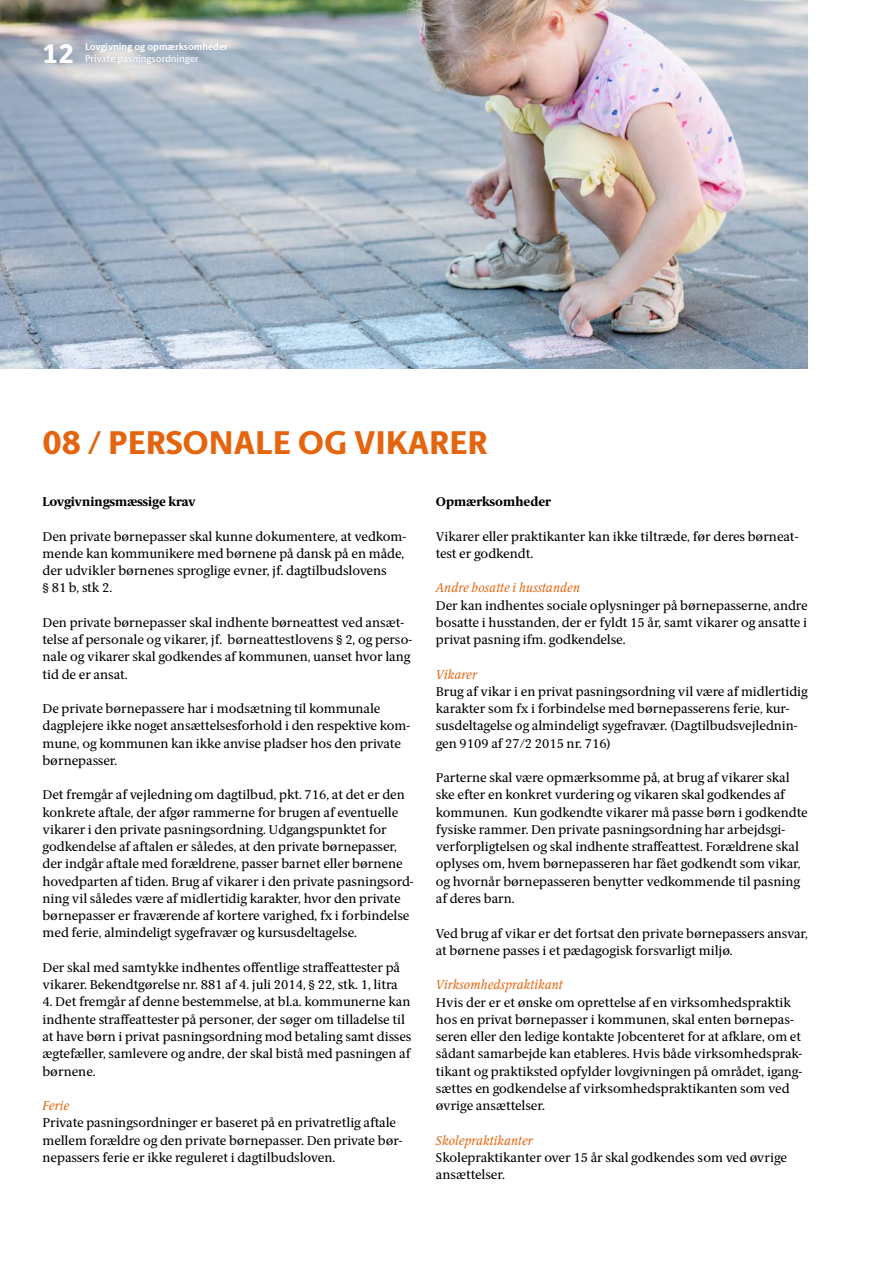
<style>
.page{position:relative;width:893px;height:1263px;background:#fff}
.page>*{position:absolute;margin:0;border:0;box-sizing:border-box;transform-origin:0 0}
.Rubrik_2_-_SANS{font:800 33px "ID Sans";color:#e4650e}
.t1{font:800 27px "ID Sans";color:#fff}
.Brødtekst_-_SERIF{font:12.75px/17.2px "ID Serif";color:#000}
.Rubrik_4_-_SERIF{font:italic 12.75px "ID Serif";color:#e4650e}
.Rubrik_3_-_SERIF{font:800 12.75px "ID Serif";color:#000}
.t2{font:700 9.75px "ID Sans";color:#fff}
.t3{font:9.75px "ID Sans";color:#fff}
</style>
<div class="page">
<img style="left:0;top:0;width:808px;height:368px">
<h2 class="t1" style="left:43px;top:37px;width:33px">12</h2>
<p class="t2" style="left:85px;top:41px;width:144px">Lovgivning og opmærksomheder</p>
<p class="t3" style="left:85px;top:53px;width:115px">Private pasningsordninger</p>
<h2 class="Rubrik_2_-_SANS" style="left:43px;top:423px;width:447px">08 / PERSONALE OG VIKARER</h2>
<h3 class="Rubrik_3_-_SERIF" style="left:43px;top:494px;width:155px">Lovgivningsmæssige krav</h3>
<p class="Brødtekst_-_SERIF" style="left:43px;top:528px;width:365px">Den private børnepasser skal kunne dokumentere, at vedkom&shy;mende kan kommunikere med børnene på dansk på en måde, der udvikler børnenes sproglige evner, jf. dagtilbudslovens<br>§ 81 b, stk 2.</p>
<p class="Brødtekst_-_SERIF" style="left:43px;top:614px;width:371px">Den private børnepasser skal indhente børneattest ved ansæt&shy;telse af personale og vikarer, jf. børneattestlovens § 2, og perso&shy;nale og vikarer skal godkendes af kommunen, uanset hvor lang tid de er ansat.</p>
<p class="Brødtekst_-_SERIF" style="left:43px;top:700px;width:369px">De private børnepassere har i modsætning til kommunale dagplejere ikke noget ansættelsesforhold i den respektive kom&shy;mune, og kommunen kan ikke anvise pladser hos den private børnepasser.</p>
<p class="Brødtekst_-_SERIF" style="left:43px;top:787px;width:373px">Det fremgår af vejledning om dagtilbud, pkt. 716, at det er den konkrete aftale, der afgør rammerne for brugen af eventuelle vikarer i den private pasningsordning. Udgangspunktet for godkendelse af aftalen er således, at den private børnepasser, der indgår aftale med forældrene, passer barnet eller børnene hovedparten af tiden. Brug af vikarer i den private pasningsord&shy;ning vil således være af midlertidig karakter, hvor den private børnepasser er fraværende af kortere varighed, fx i forbindelse med ferie, almindeligt sygefravær og kursusdeltagelse.</p>
<p class="Brødtekst_-_SERIF" style="left:43px;top:959px;width:359px">Der skal med samtykke indhentes offentlige straffeattester på vikarer. Bekendtgørelse nr. 881 af 4. juli 2014, § 22, stk. 1, litra</p>
<p class="Brødtekst_-_SERIF" style="left:43px;top:994px;width:370px">4. Det fremgår af denne bestemmelse, at bl.a. kommunerne kan indhente straffeattester på personer, der søger om tilladelse til at have børn i privat pasningsordning mod betaling samt disses ægtefæller, samlevere og andre, der skal bistå med pasningen af børnene.</p>
<h4 class="Rubrik_4_-_SERIF" style="left:43px;top:1098px;width:28px">Ferie</h4>
<p class="Brødtekst_-_SERIF" style="left:43px;top:1114px;width:361px">Private pasningsordninger er baseret på en privatretlig aftale mellem forældre og den private børnepasser. Den private bør&shy;nepassers ferie er ikke reguleret i dagtilbudsloven.</p>
<h3 class="Rubrik_3_-_SERIF" style="left:436px;top:494px;width:117px">Opmærksomheder</h3>
<p class="Brødtekst_-_SERIF" style="left:436px;top:528px;width:364px">Vikarer eller praktikanter kan ikke tiltræde, før deres børneat&shy;test er godkendt.</p>
<h4 class="Rubrik_4_-_SERIF" style="left:436px;top:580px;width:146px">Andre bosatte i husstanden</h4>
<p class="Brødtekst_-_SERIF" style="left:436px;top:597px;width:373px;text-align:justify">Der kan indhentes sociale oplysninger på børnepasserne, andre bosatte i husstanden, der er fyldt 15 år, samt vikarer og ansatte i privat pasning ifm. godkendelse.</p>
<h4 class="Rubrik_4_-_SERIF" style="left:436px;top:666px;width:43px">Vikarer</h4>
<p class="Brødtekst_-_SERIF" style="left:436px;top:683px;width:373px">Brug af vikar i en privat pasningsordning vil være af midlertidig karakter som fx i forbindelse med børnepasserens ferie, kur&shy;susdeltagelse og almindeligt sygefravær. (Dagtilbudsvejlednin&shy;gen 9109 af 27/2 2015 nr. 716)</p>
<p class="Brødtekst_-_SERIF" style="left:436px;top:769px;width:373px">Parterne skal være opmærksomme på, at brug af vikarer skal ske efter en konkret vurdering og vikaren skal godkendes af kommunen. Kun godkendte vikarer må passe børn i godkendte fysiske rammer. Den private pasningsordning har arbejdsgi&shy;verforpligtelsen og skal indhente straffeattest. Forældrene skal oplyses om, hvem børnepasseren har fået godkendt som vikar, og hvornår børnepasseren benytter vedkommende til pasning af deres barn.</p>
<p class="Brødtekst_-_SERIF" style="left:436px;top:925px;width:374px">Ved brug af vikar er det fortsat den private børnepassers ansvar, at børnene passes i et pædagogisk forsvarligt miljø.</p>
<h4 class="Rubrik_4_-_SERIF" style="left:436px;top:977px;width:128px">Virksomhedspraktikant</h4>
<p class="Brødtekst_-_SERIF" style="left:436px;top:994px;width:368px">Hvis der er et ønske om oprettelse af en virksomhedspraktik hos en privat børnepasser i kommunen, skal enten børnepas&shy;seren eller den ledige kontakte Jobcenteret for at afklare, om et sådant samarbejde kan etableres. Hvis både virksomhedsprak&shy;tikant og praktiksted opfylder lovgivningen på området, igang&shy;sættes en godkendelse af virksomhedspraktikanten som ved øvrige ansættelser.</p>
<h4 class="Rubrik_4_-_SERIF" style="left:436px;top:1132px;width:99px">Skolepraktikanter</h4>
<p class="Brødtekst_-_SERIF" style="left:436px;top:1149px;width:353px">Skolepraktikanter over 15 år skal godkendes som ved øvrige ansættelser.</p>
</div>
